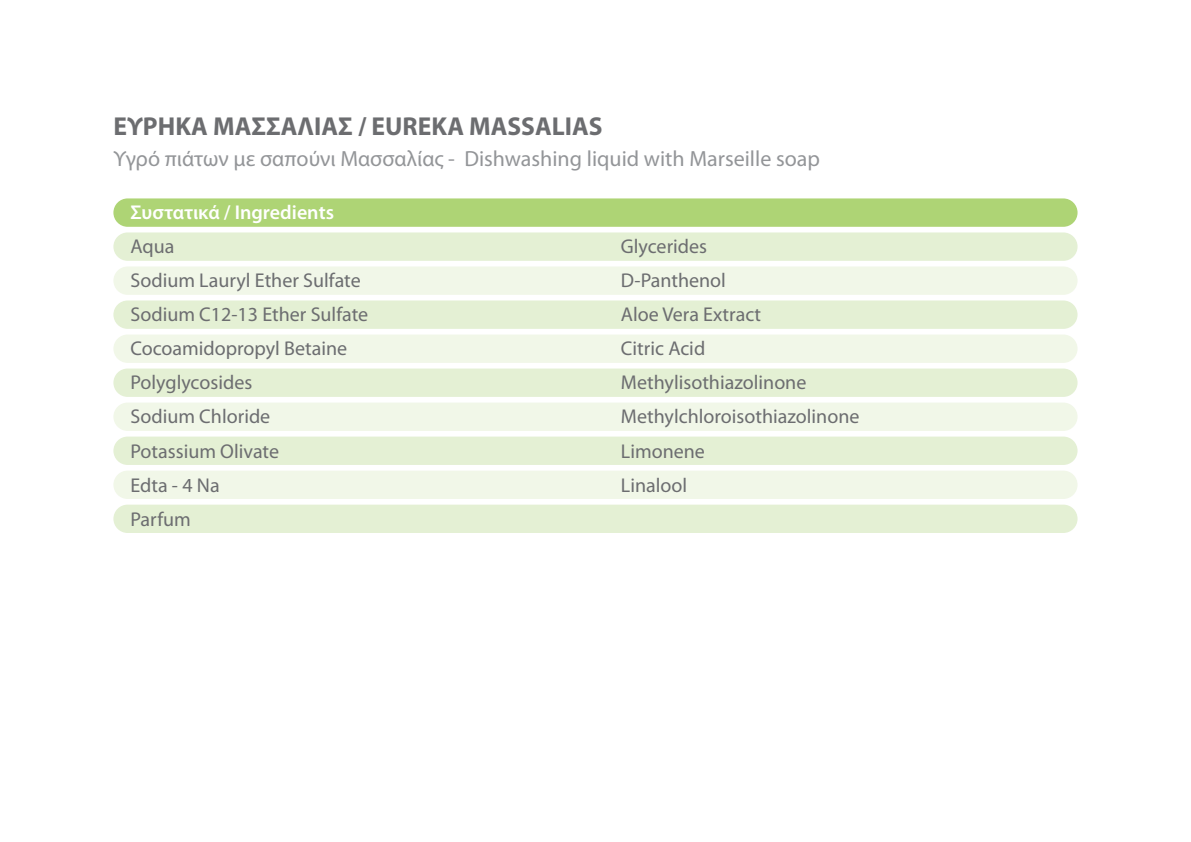
<style>
.page{position:relative;width:1191px;height:842px;background:#fff}
.page>*{position:absolute;margin:0;border:0;box-sizing:border-box;transform-origin:0 0}
.t1{font:700 26px "Myriad Pro";color:#6c6d70}
.t2{font:22px "Myriad Pro";color:#939598}
.t3{font:20px/34px "Myriad Pro";color:#6c6d70}
.t4{font:600 20px "Myriad Pro";color:#fff}
</style>
<div class="page">
<div style="left:113px;top:198px;width:964px;height:29px;background:#aed475;border-radius:14px"></div>
<div style="left:113px;top:232px;width:964px;height:29px;background:#e4f0d4;border-radius:14px"></div>
<div style="left:113px;top:266px;width:964px;height:29px;background:#f1f7e8;border-radius:14px"></div>
<div style="left:113px;top:300px;width:964px;height:29px;background:#e4f0d4;border-radius:14px"></div>
<div style="left:113px;top:334px;width:964px;height:29px;background:#f1f7e8;border-radius:14px"></div>
<div style="left:113px;top:369px;width:964px;height:28px;background:#e4f0d4;border-radius:14px"></div>
<div style="left:113px;top:403px;width:964px;height:28px;background:#f1f7e8;border-radius:14px"></div>
<div style="left:113px;top:437px;width:964px;height:28px;background:#e4f0d4;border-radius:14px"></div>
<div style="left:113px;top:505px;width:964px;height:28px;background:#e4f0d4;border-radius:14px"></div>
<div style="left:113px;top:471px;width:964px;height:28px;background:#f1f7e8;border-radius:14px"></div>
<h1 class="t1" style="left:113px;top:112px;width:490px">ΕΥΡΗΚΑ ΜΑΣΣΑΛΙΑΣ / EUREKA MASSALIAS</h1>
<p class="t2" style="left:113px;top:146px;width:708px">Υγρό πιάτων με σαπούνι Μασσαλίας - Dishwashing liquid with Marseille soap</p>
<p class="t4" style="left:130px;top:201px;width:205px">Συστατικά / Ingredients</p>
<p class="t3" style="left:130px;top:230px;width:239px">Aqua<br>Sodium Lauryl Ether Sulfate<br>Sodium C12-13 Ether Sulfate<br>Cocoamidopropyl Betaine<br>Polyglycosides<br>Sodium Chloride<br>Potassium Olivate<br>Edta - 4 Na<br>Parfum</p>
<p class="t3" style="left:621px;top:230px;width:240px">Glycerides<br>D-Panthenol<br>Aloe Vera Extract<br>Citric Acid<br>Methylisothiazolinone<br>Methylchloroisothiazolinone<br>Limonene<br>Linalool</p>
</div>
